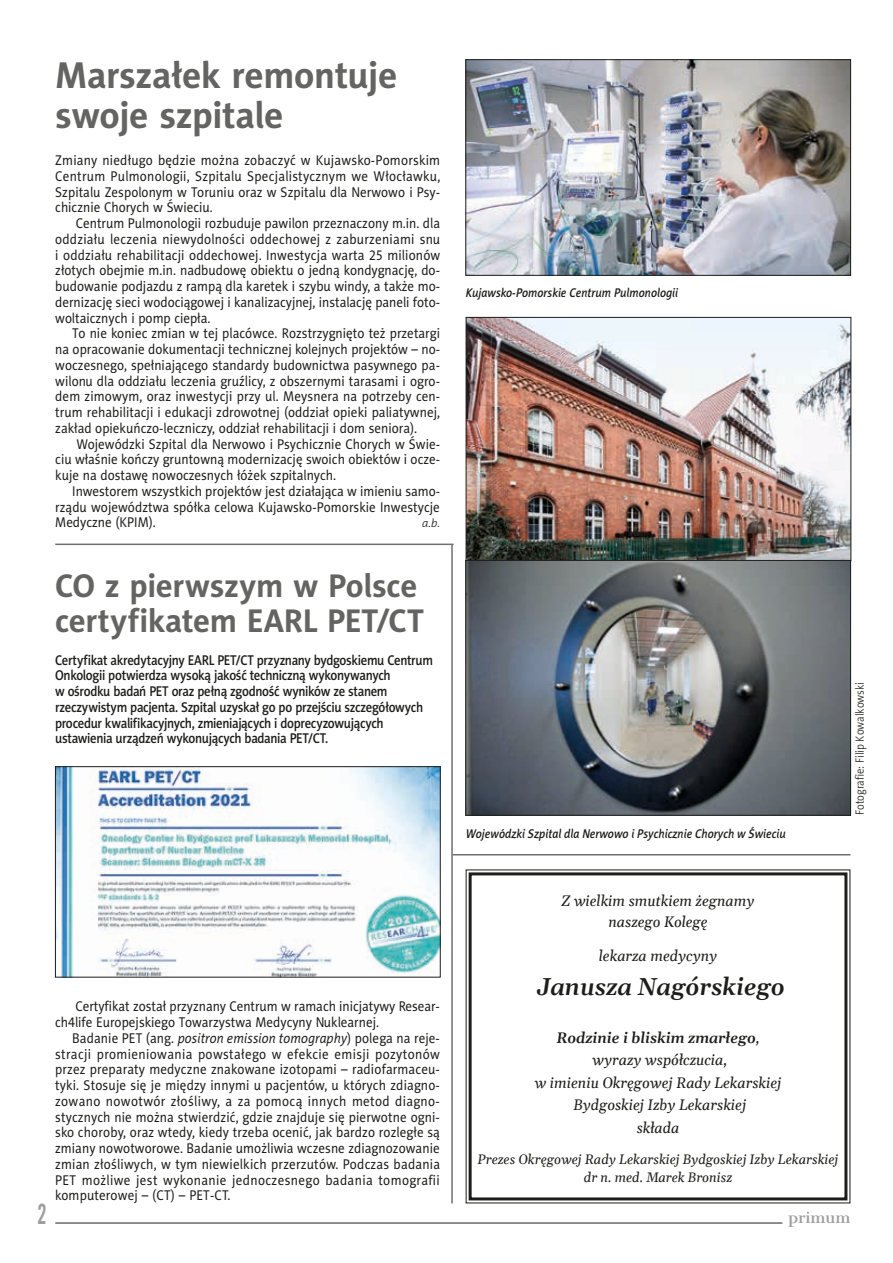
<style>
.page{position:relative;width:893px;height:1263px;background:#fff}
.page>*{position:absolute;margin:0;border:0;box-sizing:border-box;transform-origin:0 0}
.t1{font:700 37.5px/40.5px "Naomi Sans EFN";letter-spacing:-.01em;color:#646463}
.t2{font:700 33px/34.5px "Naomi Sans EFN";letter-spacing:-.01em;color:#646463}
.t3{font:24.75px "Alternate Gothic 2 PL";color:#9d9d9d;scale:.82 1}
.t4{font:italic 600 24px "Gelasio";color:#1d1d1b;scale:.96 1}
.t5{font:italic 15px/22.5px "Gelasio";color:#1d1d1b;text-align:center;scale:.96 1}
.t6{font:15px "Cantata One";color:#9d9d9d}
.t7{font:14.25px/15.8px "Naomi Sans EFNPS";color:#1d1d1b;text-align:justify;scale:.92 1}
.t8{font:14.25px/15.8px "Naomi Sans EFN Medium";letter-spacing:-.025em;color:#1d1d1b;scale:.9 1}
.t9{font:italic 13.5px/18px "Gelasio";color:#1d1d1b;text-align:center;scale:.96 1}
.t10{font:italic 12.75px "Naomi Sans EFN Medium";color:#1d1d1b;scale:.9 1}
.t11{font:12px "Naomi Sans EFN Light";color:#1d1d1b;scale:.9 1}
.t12{font:italic 12px "Naomi Sans EFN Light";color:#1d1d1b}
.s1{font-weight:600}
.s2{font-style:italic}
</style>
<div class="page">
<hr style="left:55px;top:1223px;width:727px;height:1px;background:#1d1d1b">
<img style="left:57px;top:768px;width:381px;height:207px">
<div style="left:55px;top:766px;width:385px;height:211px;border:1px solid #1d1d1b"></div>
<img style="left:468px;top:62px;width:381px;height:211px">
<img style="left:468px;top:319px;width:381px;height:240px">
<div style="left:466px;top:317px;width:385px;height:244px;border:1px solid #1d1d1b"></div>
<svg style="left:468px;top:562px;width:381px;height:251px;background:#6d7276"></svg>
<div style="left:466px;top:560px;width:385px;height:255px;border:1px solid #1d1d1b"></div>
<hr style="left:55px;top:544px;width:399px;height:1px;background:#70706f">
<hr style="left:451px;top:544px;width:2px;height:659px;background:#70706f">
<svg style="left:465px;top:869px;width:386px;height:335px"></svg>
<div style="left:469px;top:872px;width:378px;height:328px;border:3px solid #1d1d1b"></div>
<hr style="left:452px;top:854px;width:398px;height:1px;background:#70706f">
<h1 class="t1" style="left:55px;top:54px;width:343px">Marszałek remontuje swoje szpitale</h1>
<p class="t7" style="left:55px;top:153px;width:420px">Zmiany niedługo będzie można zobaczyć w Kujawsko-Pomorskim Centrum Pulmonologii, Szpitalu Specjalistycznym we Włocławku, Szpitalu Zespolonym w Toruniu oraz w Szpitalu dla Nerwowo i Psy&shy;chicznie Chorych w Świeciu.</p>
<p class="t7" style="left:55px;top:216px;width:420px;text-indent:20px">Centrum Pulmonologii rozbuduje pawilon przeznaczony m.in. dla oddziału leczenia niewydolności oddechowej z zaburzeniami snu i oddziału rehabilitacji oddechowej. Inwestycja warta 25 milionów złotych obejmie m.in. nadbudowę obiektu o jedną kondygnację, do&shy;budowanie podjazdu z rampą dla karetek i szybu windy, a także mo&shy;dernizację sieci wodociągowej i kanalizacyjnej, instalację paneli foto&shy;woltaicznych i pomp ciepła.</p>
<p class="t7" style="left:55px;top:326px;width:420px;text-indent:17px">To nie koniec zmian w tej placówce. Rozstrzygnięto też przetargi na opracowanie dokumentacji technicznej kolejnych projektów – no&shy;woczesnego, spełniającego standardy budownictwa pasywnego pa&shy;wilonu dla oddziału leczenia gruźlicy, z obszernymi tarasami i ogro&shy;dem zimowym, oraz inwestycji przy ul. Meysnera na potrzeby cen&shy;trum rehabilitacji i edukacji zdrowotnej (oddział opieki paliatywnej, zakład opiekuńczo-leczniczy, oddział rehabilitacji i dom seniora).</p>
<p class="t7" style="left:55px;top:436px;width:420px;text-indent:21px">Wojewódzki Szpital dla Nerwowo i Psychicznie Chorych w Świe&shy;ciu właśnie kończy gruntowną modernizację swoich obiektów i ocze&shy;kuje na dostawę nowoczesnych łóżek szpitalnych.</p>
<p class="t7" style="left:55px;top:483px;width:420px;text-indent:17px">Inwestorem wszystkich projektów jest działająca w imieniu samo&shy;rządu województwa spółka celowa Kujawsko-Pomorskie Inwestycje Medyczne (KPIM).</p>
<p class="t12" style="left:422px;top:517px;width:19px">a.b.</p>
<h2 class="t2" style="left:55px;top:569px;width:364px">CO z pierwszym w Polsce certyfikatem EARL</h2>
<h2 class="t2" style="left:327px;top:603px;width:97px">PET/CT</h2>
<p class="t8" style="left:55px;top:652px;width:421px">Certyfikat akredytacyjny EARL PET/CT przyznany bydgoskiemu Centrum Onkologii potwierdza wysoką jakość techniczną wykonywanych<br>w ośrodku badań PET oraz pełną zgodność wyników ze stanem rzeczywistym pacjenta. Szpital uzyskał go po przejściu szczegółowych procedur kwalifikacyjnych, zmieniających i doprecyzowujących ustawienia urządzeń wykonujących badania PET/CT.</p>
<p class="t10" style="left:466px;top:286px;width:237px">Kujawsko-Pomorskie Centrum Pulmonologii</p>
<p class="t10" style="left:466px;top:827px;width:357px">Wojewódzki Szpital dla Nerwowo i Psychicznie Chorych w Świeciu</p>
<p class="t11" style="left:853px;top:815px;width:149px;rotate:-90deg">Fotografie: Filip Kowalkowski</p>
<p class="t5" style="left:561px;top:889px;width:203px;line-height:21px">Z wielkim smutkiem żegnamy naszego Kolegę</p>
<p class="t5" style="left:599px;top:943px;width:125px">lekarza medycyny</p>
<h3 class="t4" style="left:537px;top:966px;width:259px">Janusza Nagórskiego</h3>
<p class="t5" style="left:535px;top:1025px;width:259px"><span class="s1">Rodzinie i bliskim zmarłego</span>, wyrazy współczucia,<br>w imieniu Okręgowej Rady Lekarskiej<br>Bydgoskiej Izby Lekarskiej<br>składa</p>
<p class="t9" style="left:478px;top:1149px;width:377px">Prezes Okręgowej Rady Lekarskiej Bydgoskiej Izby Lekarskiej dr n. med. Marek Bronisz</p>
<p class="t7" style="left:55px;top:999px;width:420px;text-indent:20px">Certyfikat został przyznany Centrum w ramach inicjatywy Resear&shy;ch4life Europejskiego Towarzystwa Medycyny Nuklearnej.</p>
<p class="t7" style="left:55px;top:1030px;width:420px;text-indent:17px">Badanie PET (ang. <span class="s2">positron emission tomography</span>) polega na reje&shy;stracji promieniowania powstałego w efekcie emisji pozytonów przez preparaty medyczne znakowane izotopami – radiofarmaceu&shy;tyki. Stosuje się je między innymi u pacjentów, u których zdiagno&shy;zowano nowotwór złośliwy, a za pomocą innych metod diagno&shy;stycznych nie można stwierdzić, gdzie znajduje się pierwotne ogni&shy;sko choroby, oraz wtedy, kiedy trzeba ocenić, jak bardzo rozległe są zmiany nowotworowe. Badanie umożliwia wczesne zdiagnozowanie zmian złośliwych, w tym niewielkich przerzutów. Podczas badania PET możliwe jest wykonanie jednoczesnego badania tomografii komputerowej – (CT) – PET-CT.</p>
<h3 class="t3" style="left:38px;top:1198px;width:13px">2</h3>
<p class="t6" style="left:788px;top:1208px;width:64px">Primum</p>
</div>
